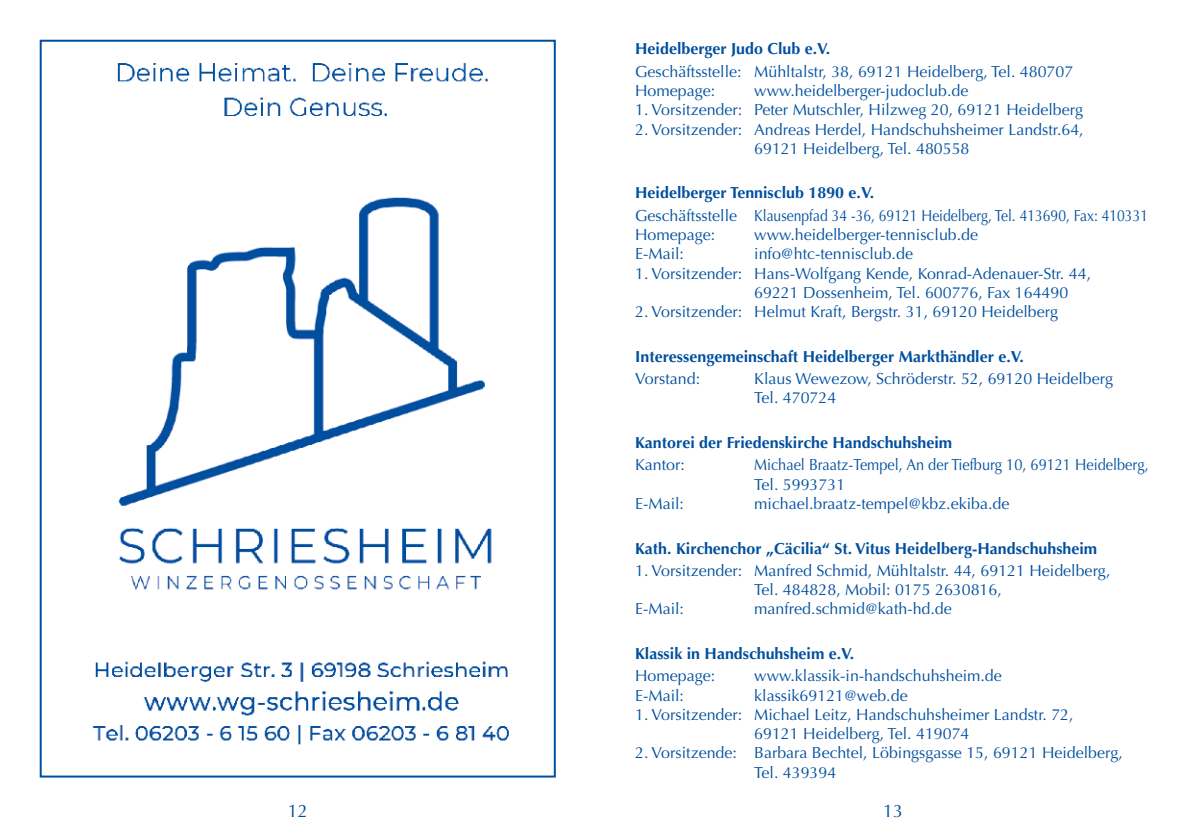
<style>
.page{position:relative;width:1191px;height:840px;background:#fff}
.page>*{position:absolute;margin:0;border:0;box-sizing:border-box;transform-origin:0 0}
.t1{font:18px "Optima";color:#004f9f}
.t2{font:16px/19.2px "Optima";color:#004f9f}
.t3{font:700 16px "Optima";color:#004f9f}
.t4{font:16px/19.2px "Optima";color:#004f9f;scale:.91 1}
</style>
<div class="page">
<img style="left:92px;top:63px;width:417px;height:682px">
<p class="t3" style="left:635px;top:40px;width:197px">Heidelberger Judo Club e.V.</p>
<p class="t2" style="left:635px;top:62px;width:439px">Geschäftsstelle: Mühltalstr, 38, 69121 Heidelberg, Tel. 480707<br>Homepage:</p>
<p class="t2" style="left:754px;top:81px;width:216px">www.heidelberger-judoclub.de</p>
<p class="t2" style="left:635px;top:100px;width:449px">1. Vorsitzender: Peter Mutschler, Hilzweg 20, 69121 Heidelberg</p>
<p class="t2" style="left:635px;top:120px;width:450px;text-align:center">2. Vorsitzender: Andreas Herdel, Handschuhsheimer Landstr.64,<br>69121 Heidelberg, Tel. 480558</p>
<p class="t3" style="left:635px;top:184px;width:240px">Heidelberger Tennisclub 1890 e.V.</p>
<p class="t2" style="left:635px;top:206px;width:514px">Geschäftsstelle Klausenpfad 34 -36, 69121 Heidelberg, Tel. 413690, Fax: 410331<br>Homepage:</p>
<p class="t2" style="left:754px;top:225px;width:225px">www.heidelberger-tennisclub.de</p>
<p class="t2" style="left:635px;top:244px;width:50px">E-Mail:</p>
<p class="t2" style="left:754px;top:244px;width:160px">info@htc-tennisclub.de</p>
<p class="t2" style="left:754px;top:263px;width:338px;text-indent:-119px">1. Vorsitzender: Hans-Wolfgang Kende, Konrad-Adenauer-Str. 44,<br>69221 Dossenheim, Tel. 600776, Fax 164490</p>
<p class="t2" style="left:635px;top:302px;width:424px">2. Vorsitzender: Helmut Kraft, Bergstr. 31, 69120 Heidelberg</p>
<p class="t3" style="left:635px;top:347px;width:390px">Interessengemeinschaft Heidelberger Markthändler e.V.</p>
<p class="t2" style="left:635px;top:369px;width:66px">Vorstand:</p>
<p class="t2" style="left:754px;top:369px;width:360px">Klaus Wewezow, Schröderstr. 52, 69120 Heidelberg<br>Tel. 470724</p>
<p class="t3" style="left:635px;top:433px;width:318px">Kantorei der Friedenskirche Handschuhsheim</p>
<p class="t2" style="left:635px;top:455px;width:51px">Kantor:</p>
<p class="t4" style="left:754px;top:455px;width:435px">Michael Braatz-Tempel, An der Tiefburg 10, 69121 Heidelberg,<br>Tel. 5993731</p>
<p class="t2" style="left:635px;top:493px;width:50px">E-Mail:</p>
<p class="t2" style="left:754px;top:493px;width:257px">michael.braatz-tempel@kbz.ekiba.de</p>
<p class="t3" style="left:635px;top:538px;width:463px">Kath. Kirchenchor „Cäcilia“ St. Vitus Heidelberg-Handschuhsheim</p>
<p class="t2" style="left:635px;top:560px;width:477px">1. Vorsitzender: Manfred Schmid, Mühltalstr. 44, 69121 Heidelberg,</p>
<p class="t2" style="left:754px;top:580px;width:249px">Tel. 484828, Mobil: 0175 2630816,</p>
<p class="t2" style="left:635px;top:599px;width:50px">E-Mail:</p>
<p class="t2" style="left:754px;top:599px;width:199px">manfred.schmid@kath-hd.de</p>
<p class="t3" style="left:635px;top:644px;width:221px">Klassik in Handschuhsheim e.V.</p>
<p class="t2" style="left:635px;top:666px;width:82px">Homepage:</p>
<p class="t2" style="left:754px;top:666px;width:249px">www.klassik-in-handschuhsheim.de</p>
<p class="t2" style="left:635px;top:685px;width:50px">E-Mail:</p>
<p class="t2" style="left:754px;top:685px;width:155px">klassik69121@web.de</p>
<p class="t2" style="left:754px;top:704px;width:321px;text-indent:-119px">1. Vorsitzender: Michael Leitz, Handschuhsheimer Landstr. 72,<br>69121 Heidelberg, Tel. 419074</p>
<p class="t2" style="left:754px;top:743px;width:370px;text-indent:-119px">2. Vorsitzende: Barbara Bechtel, Löbingsgasse 15, 69121 Heidelberg,<br>Tel. 439394</p>
<p class="t1" style="left:288px;top:800px;width:22px">12</p>
<p class="t1" style="left:883px;top:800px;width:22px">13</p>
</div>
